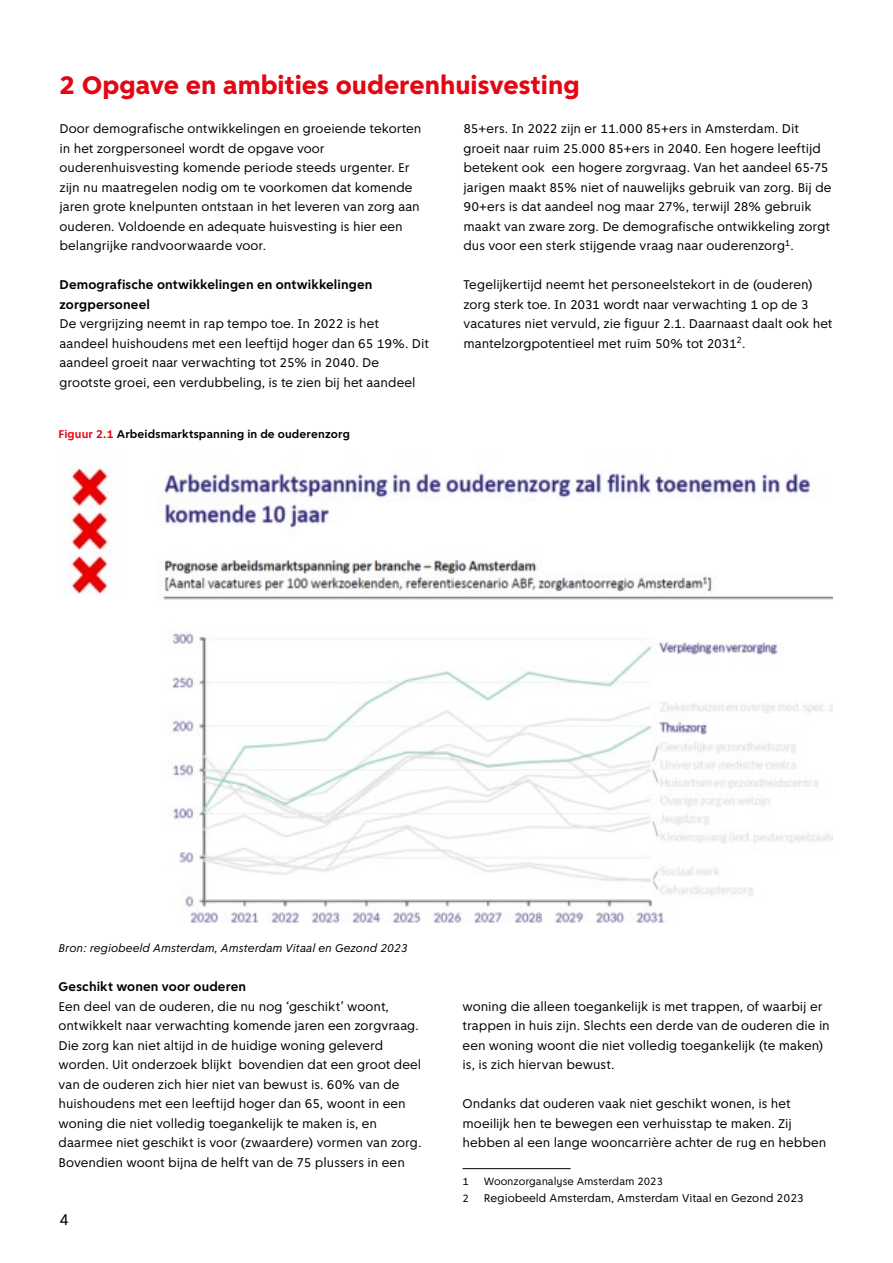
<style>
.page{position:relative;width:893px;height:1263px;background:#fff}
.page>*{position:absolute;margin:0;border:0;box-sizing:border-box;transform-origin:0 0}
.tussenkop_1{font:800 27px "Amsterdam Sans";color:#e30613}
.t1{font:16.5px "Amsterdam Sans";color:#000}
.plat{font:13.5px/19.5px "Amsterdam Sans";color:#000}
.tussenkop_3_H2{font:700 13.5px/19.5px "Amsterdam Sans";letter-spacing:.005em;color:#000}
.Bronverwijzing{font:italic 12px "Amsterdam Sans";color:#000}
.t2{font:12px "Amsterdam Sans";color:#000}
.tabel_kop{font:700 12px "Amsterdam Sans";letter-spacing:.01em;color:#000}
.t3{font:11.25px "Amsterdam Sans";color:#000}
.s1{color:#e30613}
.s2{font-size:11.25px}
</style>
<div class="page">
<img style="left:69px;top:455px;width:763px;height:468px">
<hr style="left:463px;top:1168px;width:108px;height:1px;background:#000">
<h2 class="tussenkop_1" style="left:60px;top:69px;width:522px">2 Opgave en ambities ouderenhuisvesting</h2>
<p class="plat" style="left:60px;top:119px;width:363px">Door demografische ontwikkelingen en groeiende tekorten in het zorgpersoneel wordt de opgave voor ouderenhuisvesting komende periode steeds urgenter. Er zijn nu maatregelen nodig om te voorkomen dat komende jaren grote knelpunten ontstaan in het leveren van zorg aan ouderen. Voldoende en adequate huisvesting is hier een belangrijke randvoorwaarde voor.</p>
<h3 class="tussenkop_3_H2" style="left:60px;top:275px;width:314px">Demografische ontwikkelingen en ontwikkelingen zorgpersoneel</h3>
<p class="plat" style="left:60px;top:314px;width:371px">De vergrijzing neemt in rap tempo toe. In 2022 is het aandeel huishoudens met een leeftijd hoger dan 65 19%. Dit aandeel groeit naar verwachting tot 25% in 2040. De grootste groei, een verdubbeling, is te zien bij het aandeel</p>
<p class="plat" style="left:463px;top:119px;width:370px">85+ers. In 2022 zijn er 11.000 85+ers in Amsterdam. Dit groeit naar ruim 25.000 85+ers in 2040. Een hogere leeftijd betekent ook een hogere zorgvraag. Van het aandeel 65-75 jarigen maakt 85% niet of nauwelijks gebruik van zorg. Bij de 90+ers is dat aandeel nog maar 27%, terwijl 28% gebruik maakt van zware zorg. De demografische ontwikkeling zorgt dus voor een sterk stijgende vraag naar ouderenzorg<sup>1</sup>.</p>
<p class="plat" style="left:463px;top:275px;width:370px">Tegelijkertijd neemt het personeelstekort in de (ouderen) zorg sterk toe. In 2031 wordt naar verwachting 1 op de 3 vacatures niet vervuld, zie figuur 2.1. Daarnaast daalt ook het mantelzorgpotentieel met ruim 50% tot 2031<sup>2</sup>.</p>
<p class="tabel_kop" style="left:59px;top:427px;width:293px"><span class="s1">Figuur 2.1</span> Arbeidsmarktspanning in de ouderenzorg</p>
<p class="Bronverwijzing" style="left:59px;top:941px;width:351px">Bron: regiobeeld Amsterdam, Amsterdam Vitaal en Gezond 2023</p>
<h3 class="tussenkop_3_H2" style="left:59px;top:977px;width:189px">Geschikt wonen voor ouderen</h3>
<p class="plat" style="left:59px;top:997px;width:364px">Een deel van de ouderen, die nu nog ‘geschikt’ woont, ontwikkelt naar verwachting komende jaren een zorgvraag.<br>Die zorg kan niet altijd in de huidige woning geleverd worden. Uit onderzoek blijkt bovendien dat een groot deel van de ouderen zich hier niet van bewust is. 60% van de huishoudens met een leeftijd hoger dan 65, woont in een woning die niet volledig toegankelijk te maken is, en daarmee niet geschikt is voor (zwaardere) vormen van zorg.<br>Bovendien woont bijna de helft van de 75 plussers in een</p>
<p class="plat" style="left:463px;top:997px;width:369px">woning die alleen toegankelijk is met trappen, of waarbij er trappen in huis zijn. Slechts een derde van de ouderen die in een woning woont die niet volledig toegankelijk (te maken) is, is zich hiervan bewust.</p>
<p class="plat" style="left:463px;top:1094px;width:365px">Ondanks dat ouderen vaak niet geschikt wonen, is het moeilijk hen te bewegen een verhuisstap te maken. Zij hebben al een lange wooncarrière achter de rug en hebben</p>
<p class="t3" style="left:463px;top:1175px;width:8px">1</p>
<p class="t3" style="left:484px;top:1175px;width:181px">Woonzorganalyse Amsterdam 2023</p>
<p class="t2" style="left:463px;top:1191px;width:343px"><span class="s2">2</span> Regiobeeld Amsterdam, Amsterdam Vitaal en Gezond 2023</p>
<p class="t1" style="left:60px;top:1210px;width:11px">4</p>
</div>
